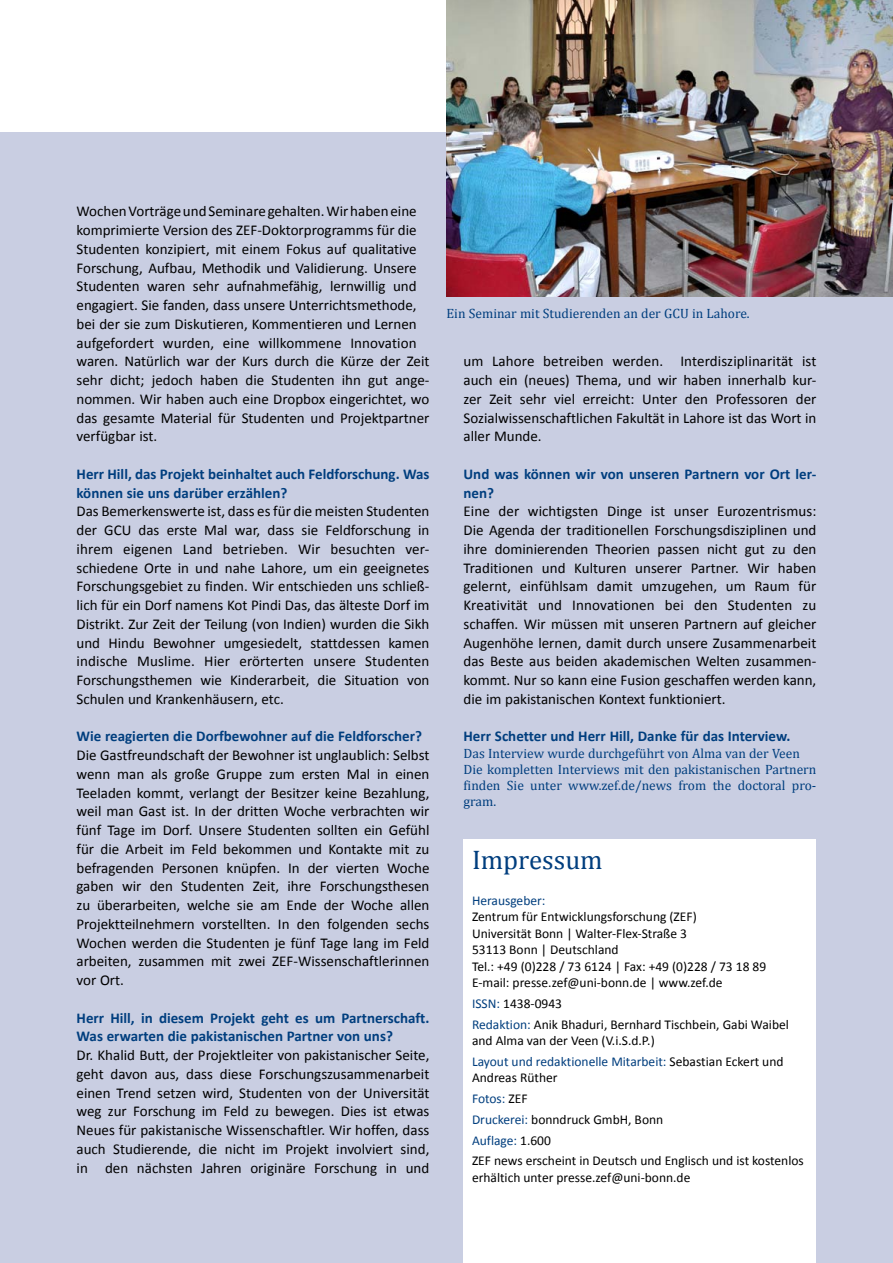
<style>
.page{position:relative;width:893px;height:1263px;background:#fff}
.page>*{position:absolute;margin:0;border:0;box-sizing:border-box;transform-origin:0 0}
.ZEFnews_Ü1{font:27px "Cambria";color:#003e7e}
.ZEFnews_BodyText_ers{font:15px/18.8px "Calibri";color:#000;text-align:justify}
.ZEFnews_Ü2{font:15px/18.8px "Calibri";color:#000;text-align:justify}
.ZEFnews_Ü2-2{font:700 15px/18.8px "Calibri";color:#003e7e}
.t1{font:13.5px/16.5px "Calibri";color:#000}
.ZEFnews_BU{font:13.5px/16.2px "Cambria";color:#003e7e;text-align:justify}
.t2{font:13.5px/16.5px "Calibri";color:#003e7e}
.s1{color:#003e7e}
.s2{color:#000}
</style>
<div class="page">
<div style="left:0;top:133px;width:893px;height:1130px;background:#c9cee2"></div>
<div style="left:463px;top:840px;width:353px;height:423px;background:#fff"></div>
<img style="left:446px;top:0;width:447px;height:297px">
<p class="ZEFnews_BodyText_ers" style="left:77px;top:201px;width:354px;text-align:left">Wochen Vorträge und Seminare gehalten. Wir haben eine komprimierte Version des ZEF-Doktorprogramms für die Studenten konzipiert, mit einem Fokus auf qualitative Forschung, Aufbau, Methodik und Validierung. Unsere Studenten waren sehr aufnahmefähig, lernwillig und engagiert. Sie fanden, dass unsere Unterrichtsmethode, bei der sie zum Diskutieren, Kommentieren und Lernen aufgefordert wurden, eine willkommene Innovation waren. Natürlich war der Kurs durch die Kürze der Zeit sehr dicht; jedoch haben die Studenten ihn gut ange&shy;nommen. Wir haben auch eine Dropbox eingerichtet, wo das gesamte Material für Studenten und Projektpartner verfügbar ist.</p>
<p class="ZEFnews_Ü2-2" style="left:77px;top:464px;width:354px">Herr Hill, das Projekt beinhaltet auch Feldforschung. Was können sie uns darüber erzählen?</p>
<p class="ZEFnews_BodyText_ers" style="left:77px;top:501px;width:354px">Das Bemerkenswerte ist, dass es für die meisten Studenten der GCU das erste Mal war, dass sie Feldforschung in ihrem eigenen Land betrieben. Wir besuchten ver&shy;schiedene Orte in und nahe Lahore, um ein geeignetes Forschungsgebiet zu finden. Wir entschieden uns schließ&shy;lich für ein Dorf namens Kot Pindi Das, das älteste Dorf im Distrikt. Zur Zeit der Teilung (von Indien) wurden die Sikh und Hindu Bewohner umgesiedelt, stattdessen kamen indische Muslime. Hier erörterten unsere Studenten Forschungsthemen wie Kinderarbeit, die Situation von Schulen und Krankenhäusern, etc.</p>
<p class="ZEFnews_Ü2-2" style="left:77px;top:726px;width:347px">Wie reagierten die Dorfbewohner auf die Feldforscher?</p>
<p class="ZEFnews_Ü2" style="left:77px;top:745px;width:354px">Die Gastfreundschaft der Bewohner ist unglaublich: Selbst wenn man als große Gruppe zum ersten Mal in einen Teeladen kommt, verlangt der Besitzer keine Bezahlung, weil man Gast ist. In der dritten Woche verbrachten wir fünf Tage im Dorf. Unsere Studenten sollten ein Gefühl für die Arbeit im Feld bekommen und Kontakte mit zu befragenden Personen knüpfen. In der vierten Woche gaben wir den Studenten Zeit, ihre Forschungsthesen zu überarbeiten, welche sie am Ende der Woche allen Projektteilnehmern vorstellten. In den folgenden sechs Wochen werden die Studenten je fünf Tage lang im Feld arbeiten, zusammen mit zwei ZEF-Wissenschaftlerinnen vor Ort.</p>
<p class="ZEFnews_Ü2-2" style="left:77px;top:1007px;width:354px">Herr Hill, in diesem Projekt geht es um Partnerschaft.<br>Was erwarten die pakistanischen Partner von uns?</p>
<p class="ZEFnews_BodyText_ers" style="left:77px;top:1045px;width:354px">Dr. Khalid Butt, der Projektleiter von pakistanischer Seite, geht davon aus, dass diese Forschungszusammenarbeit einen Trend setzen wird, Studenten von der Universität weg zur Forschung im Feld zu bewegen. Dies ist etwas Neues für pakistanische Wissenschaftler. Wir hoffen, dass auch Studierende, die nicht im Projekt involviert sind, in den nächsten Jahren originäre Forschung in und</p>
<p class="ZEFnews_BU" style="left:446px;top:306px;width:305px">Ein Seminar mit Studierenden an der GCU in Lahore.</p>
<p class="ZEFnews_BodyText_ers" style="left:463px;top:351px;width:354px">um Lahore betreiben werden. Interdisziplinarität ist auch ein (neues) Thema, und wir haben innerhalb kur&shy;zer Zeit sehr viel erreicht: Unter den Professoren der Sozialwissenschaftlichen Fakultät in Lahore ist das Wort in aller Munde.</p>
<p class="ZEFnews_Ü2-2" style="left:463px;top:464px;width:354px">Und was können wir von unseren Partnern vor Ort ler&shy;nen?</p>
<p class="ZEFnews_Ü2" style="left:463px;top:501px;width:354px">Eine der wichtigsten Dinge ist unser Eurozentrismus:<br>Die Agenda der traditionellen Forschungsdisziplinen und ihre dominierenden Theorien passen nicht gut zu den Traditionen und Kulturen unserer Partner. Wir haben gelernt, einfühlsam damit umzugehen, um Raum für Kreativität und Innovationen bei den Studenten zu schaffen. Wir müssen mit unseren Partnern auf gleicher Augenhöhe lernen, damit durch unsere Zusammenarbeit das Beste aus beiden akademischen Welten zusammen&shy;kommt. Nur so kann eine Fusion geschaffen werden kann, die im pakistanischen Kontext funktioniert.</p>
<p class="ZEFnews_Ü2-2" style="left:463px;top:726px;width:328px">Herr Schetter und Herr Hill, Danke für das Interview.</p>
<p class="ZEFnews_BU" style="left:463px;top:745px;width:338px">Das Interview wurde durchgeführt von Alma van der Veen</p>
<p class="ZEFnews_BU" style="left:463px;top:761px;width:354px">Die kompletten Interviews mit den pakistanischen Partnern finden Sie unter www.zef.de/news from the doctoral pro&shy;gram.</p>
<p class="ZEFnews_Ü1" style="left:472px;top:844px;width:132px">Impressum</p>
<p class="t1" style="left:472px;top:891px;width:226px"><span class="s1">Herausgeber:<br></span>Zentrum für Entwicklungsforschung (ZEF)<br>Universität Bonn | Walter-Flex-Straße 3<br>53113 Bonn | Deutschland</p>
<p class="t1" style="left:472px;top:957px;width:296px">Tel.: +49 (0)228 / 73 6124 | Fax: +49 (0)228 / 73 18 89<br>E-mail: presse.zef@uni-bonn.de | www.zef.de</p>
<p class="t1" style="left:472px;top:994px;width:92px"><span class="s1">ISSN:</span> 1438-0943</p>
<p class="t1" style="left:472px;top:1015px;width:318px"><span class="s1">Redaktion:</span> Anik Bhaduri, Bernhard Tischbein, Gabi Waibel and Alma van der Veen (V.i.S.d.P.)</p>
<p class="t2" style="left:472px;top:1052px;width:313px">Layout und redaktionelle Mitarbeit: <span class="s2">Sebastian Eckert und<br>Andreas Rüther</span></p>
<p class="t2" style="left:472px;top:1090px;width:57px">Fotos: <span class="s2">ZEF</span></p>
<p class="t1" style="left:472px;top:1110px;width:193px"><span class="s1">Druckerei:</span> bonndruck GmbH, Bonn</p>
<p class="t2" style="left:472px;top:1131px;width:80px">Auflage: <span class="s2">1.600</span></p>
<p class="t1" style="left:472px;top:1152px;width:333px">ZEF news erscheint in Deutsch und Englisch und ist kostenlos erhältich unter presse.zef@uni-bonn.de</p>
</div>
